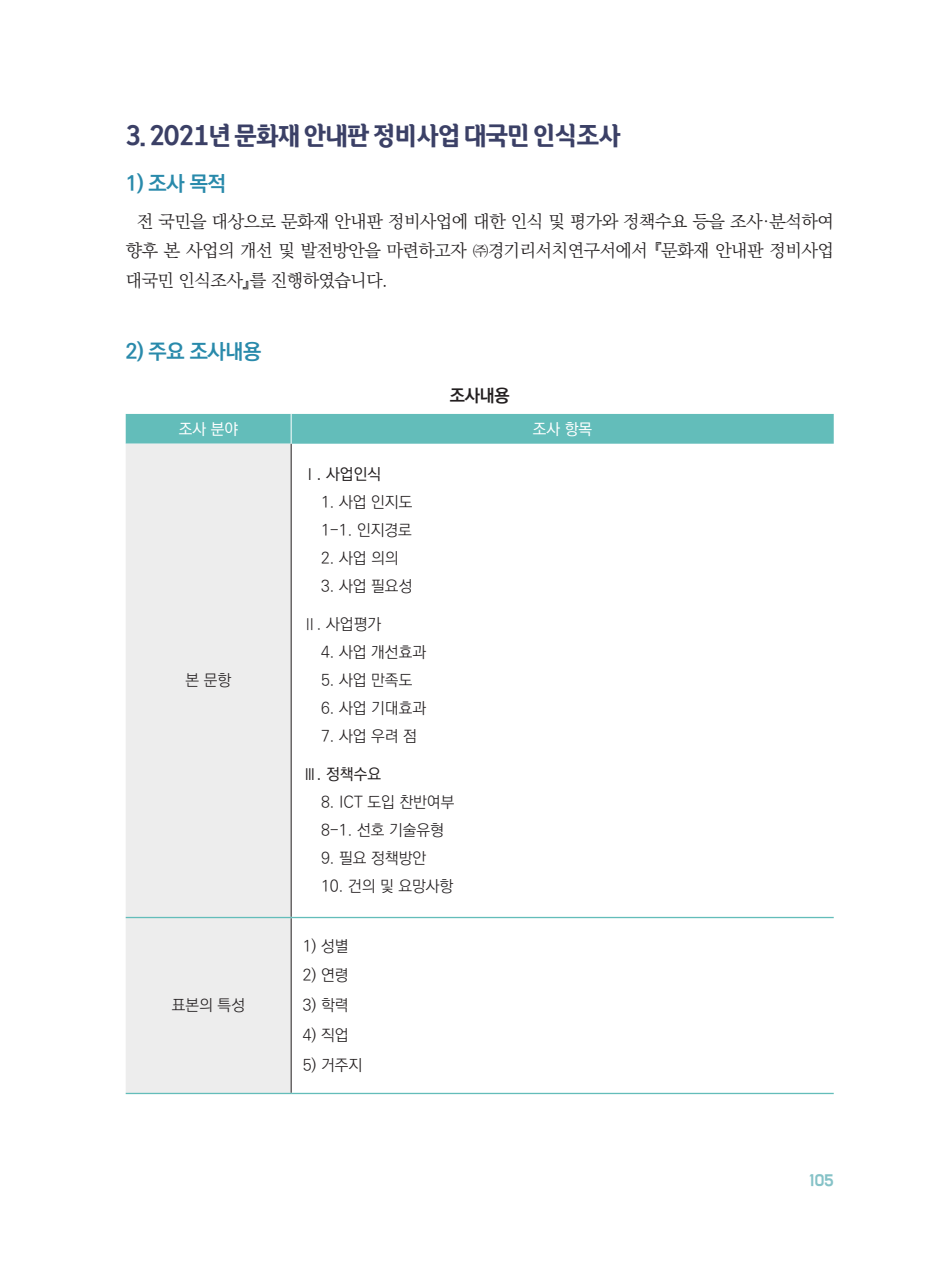
<style>
.page{position:relative;width:933px;height:1270px;background:#fff}
.page>*{position:absolute;margin:0;border:0;box-sizing:border-box;transform-origin:0 0}
.t1{font:700 26.25px "Munhwajae Dolbom";letter-spacing:-.025em;color:#3b4066}
.t2{font:700 21px "Ko Pub Dotum";letter-spacing:-.025em;color:#298aab}
.t3{font:300 17.5px/29.8px "Ko Pub Batang";letter-spacing:-.025em;color:#231f20;text-align:justify}
.표이름{font:700 17.5px "Ko Pub Dotum";color:#231f20}
.표내용{font:300 15.75px "Ko Pub Dotum";color:#231f20}
.표내용-2{font:500 15.75px "Ko Pub Dotum";color:#231f20}
.표내용-3{font:500 15.75px "Ko Pub Dotum";color:#fff}
.t4{font:14px "BM Do Hyeon OTF";color:#85c2c7}
</style>
<div class="page">
<div style="left:126px;top:414px;width:707px;height:30px;background:#63bdba"></div>
<div style="left:126px;top:444px;width:165px;height:649px;background:#ededed"></div>
<hr style="left:291px;top:444px;width:1px;height:473px;background:#231f20">
<hr style="left:291px;top:918px;width:1px;height:175px;background:#231f20">
<hr style="left:291px;top:414px;width:1px;height:30px;background:#fff">
<hr style="left:126px;top:917px;width:165px;height:1px;background:#63bdba">
<hr style="left:291px;top:917px;width:542px;height:1px;background:#63bdba">
<hr style="left:126px;top:1093px;width:165px;height:1px;background:#63bdba">
<hr style="left:291px;top:1093px;width:542px;height:1px;background:#63bdba">
<p class="t1" style="left:126px;top:120px;width:496px">3. 2021년 문화재 안내판 정비사업 대국민 인식조사</p>
<p class="t2" style="left:126px;top:172px;width:102px">1) 조사 목적</p>
<p class="t3" style="left:126px;top:207px;width:709px;text-indent:11px">전 국민을 대상으로 문화재 안내판 정비사업에 대한 인식 및 평가와 정책수요 등을 조사·분석하여 향후 본 사업의 개선 및 발전방안을 마련하고자 ㈜경기리서치연구서에서 『문화재 안내판 정비사업 대국민 인식조사』를 진행하였습니다.</p>
<p class="t2" style="left:126px;top:341px;width:137px">2) 주요 조사내용</p>
<p class="표이름" style="left:450px;top:386px;width:61px">조사내용</p>
<p class="표내용-3" style="left:179px;top:421px;width:61px">조사 분야</p>
<p class="표내용-3" style="left:532px;top:421px;width:61px">조사 항목</p>
<p class="표내용" style="left:185px;top:673px;width:47px">본 문항</p>
<p class="표내용" style="left:172px;top:998px;width:75px">표본의 특성</p>
<p class="표내용-2" style="left:303px;top:467px;width:80px">Ⅰ. 사업인식</p>
<p class="표내용" style="left:321px;top:495px;width:93px">1. 사업 인지도</p>
<p class="표내용" style="left:321px;top:523px;width:92px">1-1. 인지경로</p>
<p class="표내용" style="left:321px;top:551px;width:79px">2. 사업 의의</p>
<p class="표내용" style="left:321px;top:579px;width:93px">3. 사업 필요성</p>
<p class="표내용" style="left:303px;top:617px;width:80px">Ⅱ. 사업평가</p>
<p class="표내용" style="left:321px;top:645px;width:107px">4. 사업 개선효과</p>
<p class="표내용" style="left:321px;top:673px;width:93px">5. 사업 만족도</p>
<p class="표내용" style="left:321px;top:701px;width:107px">6. 사업 기대효과</p>
<p class="표내용" style="left:321px;top:729px;width:97px">7. 사업 우려 점</p>
<p class="표내용-2" style="left:303px;top:767px;width:80px">Ⅲ. 정책수요</p>
<p class="표내용" style="left:321px;top:795px;width:135px">8. ICT 도입 찬반여부</p>
<p class="표내용" style="left:321px;top:823px;width:124px">8-1. 선호 기술유형</p>
<p class="표내용" style="left:321px;top:851px;width:107px">9. 필요 정책방안</p>
<p class="표내용" style="left:321px;top:879px;width:134px">10. 건의 및 요망사항</p>
<p class="표내용" style="left:303px;top:938px;width:47px">1) 성별</p>
<p class="표내용" style="left:303px;top:968px;width:47px">2) 연령</p>
<p class="표내용" style="left:303px;top:998px;width:47px">3) 학력</p>
<p class="표내용" style="left:303px;top:1027px;width:47px">4) 직업</p>
<p class="표내용" style="left:303px;top:1057px;width:61px">5) 거주지</p>
<p class="t4" style="left:809px;top:1173px;width:26px">105</p>
</div>
